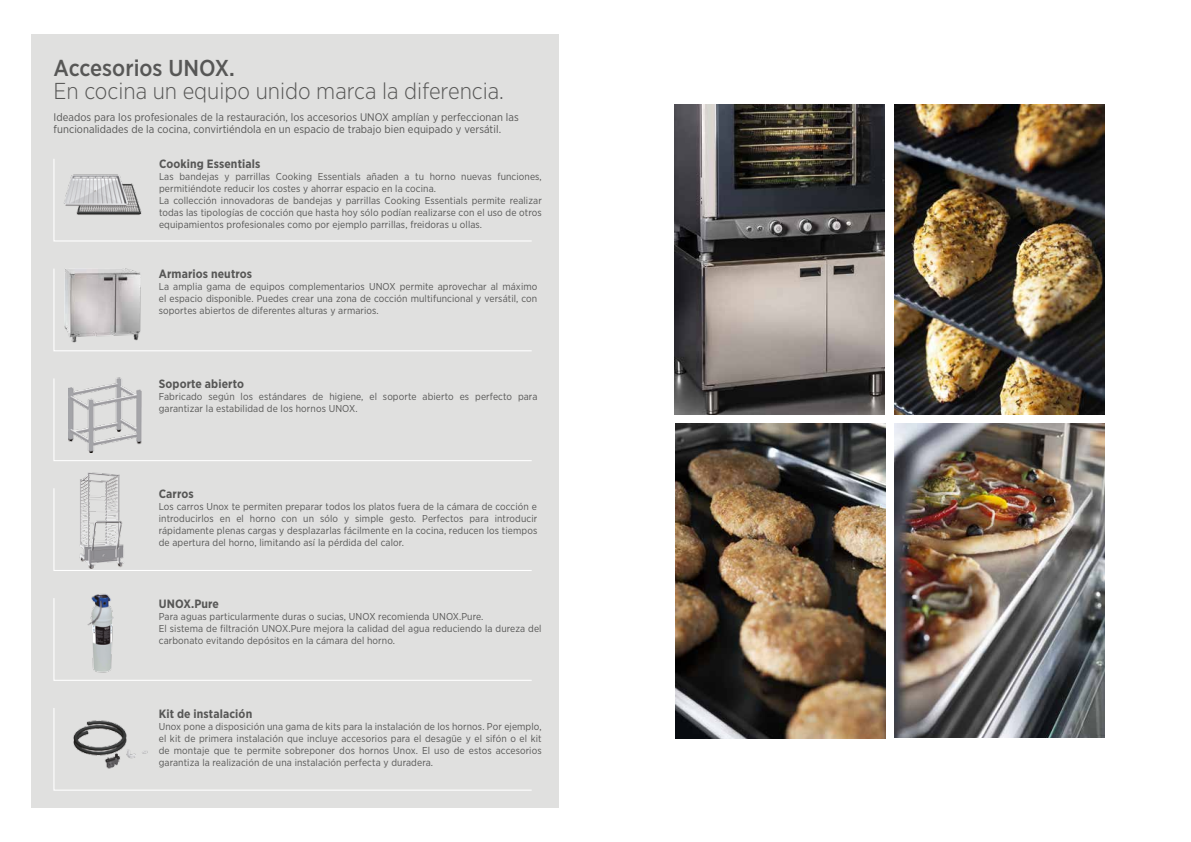
<style>
.page{position:relative;width:1191px;height:842px;background:#fff}
.page>*{position:absolute;margin:0;border:0;box-sizing:border-box;transform-origin:0 0}
.t1{font:300 23px "Gotham Narrow";color:#575756}
.t2{font:500 23px "Gotham Narrow";color:#575756}
.t3{font:700 12px "Gotham Narrow";letter-spacing:.01em;color:#575756}
.t4{font:11px/12px "Gotham Narrow";letter-spacing:.005em;color:#575756}
.t5{font:10px/12px "Gotham Narrow";letter-spacing:.01em;color:#575756}
</style>
<div class="page">
<div style="left:32px;top:34px;width:527px;height:774px;background:#e0e0df"></div>
<img style="left:80px;top:472px;width:40px;height:15px">
<img style="left:894px;top:104px;width:210px;height:310px">
<img style="left:674px;top:104px;width:210px;height:310px">
<img style="left:675px;top:423px;width:210px;height:316px">
<img style="left:894px;top:423px;width:210px;height:314px">
<svg style="left:53px;top:159px;width:479px;height:83px"></svg>
<svg style="left:53px;top:268px;width:479px;height:84px"></svg>
<svg style="left:53px;top:487px;width:479px;height:84px"></svg>
<svg style="left:53px;top:708px;width:479px;height:83px"></svg>
<svg style="left:53px;top:598px;width:479px;height:83px"></svg>
<img style="left:87px;top:594px;width:26px;height:79px">
<img style="left:65px;top:269px;width:76px;height:76px">
<svg style="left:53px;top:377px;width:479px;height:84px"></svg>
<h1 class="t2" style="left:54px;top:53px;width:183px">Accesorios UNOX.</h1>
<h1 class="t1" style="left:54px;top:77px;width:452px">En cocina un equipo unido marca la diferencia.</h1>
<p class="t4" style="left:54px;top:111px;width:466px">Ideados para los profesionales de la restauración, los accesorios UNOX amplían y perfeccionan las funcionalidades de la cocina, convirtiéndola en un espacio de trabajo bien equipado y versátil.</p>
<p class="t3" style="left:159px;top:156px;width:103px">Cooking Essentials</p>
<p class="t5" style="left:159px;top:171px;width:384px">Las bandejas y parrillas Cooking Essentials añaden a tu horno nuevas funciones, permitiéndote reducir los costes y ahorrar espacio en la cocina.<br>La collección innovadoras de bandejas y parrillas Cooking Essentials permite realizar todas las tipologías de cocción que hasta hoy sólo podían realizarse con el uso de otros equipamientos profesionales como por ejemplo parrillas, freidoras u ollas.</p>
<p class="t3" style="left:159px;top:266px;width:95px">Armarios neutros</p>
<p class="t5" style="left:159px;top:280px;width:380px;text-align:justify">La amplia gama de equipos complementarios UNOX permite aprovechar al máximo el espacio disponible. Puedes crear una zona de cocción multifuncional y versátil, con soportes abiertos de diferentes alturas y armarios.</p>
<p class="t3" style="left:159px;top:376px;width:87px">Soporte abierto</p>
<p class="t5" style="left:159px;top:390px;width:380px">Fabricado según los estándares de higiene, el soporte abierto es perfecto para garantizar la estabilidad de los hornos UNOX.</p>
<p class="t3" style="left:159px;top:486px;width:37px">Carros</p>
<p class="t5" style="left:159px;top:500px;width:380px;text-align:justify">Los carros Unox te permiten preparar todos los platos fuera de la cámara de cocción e introducirlos en el horno con un sólo y simple gesto. Perfectos para introducir rápidamente plenas cargas y desplazarlas fácilmente en la cocina, reducen los tiempos de apertura del horno, limitando así la pérdida del calor.</p>
<p class="t3" style="left:159px;top:596px;width:62px">UNOX.Pure</p>
<p class="t5" style="left:159px;top:610px;width:384px">Para aguas particularmente duras o sucias, UNOX recomienda UNOX.Pure.<br>El sistema de filtración UNOX.Pure mejora la calidad del agua reduciendo la dureza del carbonato evitando depósitos en la cámara del horno.</p>
<p class="t3" style="left:159px;top:706px;width:95px">Kit de instalación</p>
<p class="t5" style="left:159px;top:720px;width:384px;text-align:justify">Unox pone a disposición una gama de kits para la instalación de los hornos. Por ejemplo, el kit de primera instalación que incluye accesorios para el desagüe y el sifón o el kit de montaje que te permite sobreponer dos hornos Unox. El uso de estos accesorios garantiza la realización de una instalación perfecta y duradera.</p>
</div>
